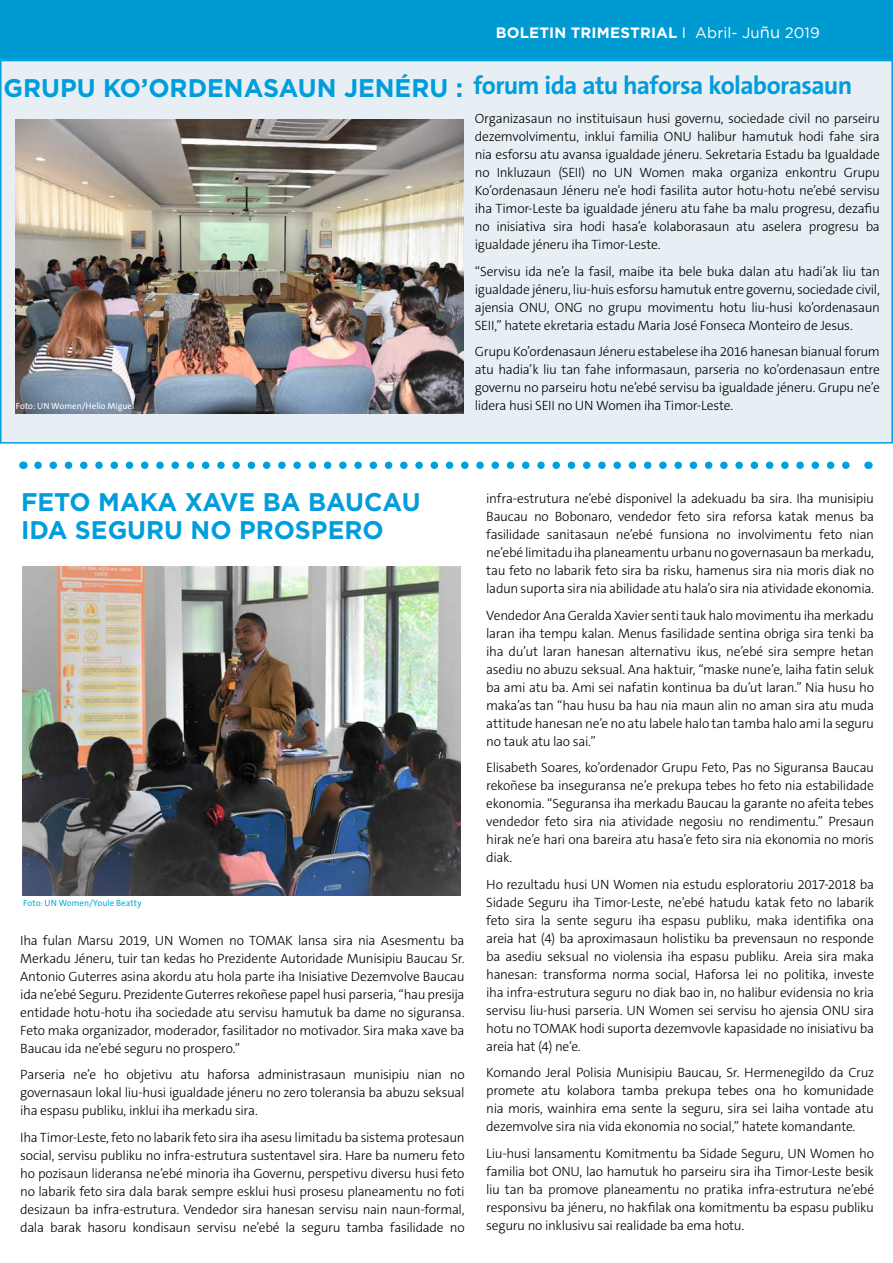
<style>
.page{position:relative;width:893px;height:1263px;background:#fff}
.page>*{position:absolute;margin:0;border:0;box-sizing:border-box;transform-origin:0 0}
.t1{font:700 25.5px "The Sans C5";letter-spacing:-.025em;color:#009ddc}
.t2{font:700 25.5px/28.5px "Gotham";color:#009ddc}
.t3{font:700 15px "Gotham";letter-spacing:.01em;color:#fff}
.t4{font:300 13.5px/18px "The Sans C5";letter-spacing:-.02em;color:#000;text-align:justify}
.t5{font:700 12px "Gotham";color:#fff}
.t6{font:9px "The Sans C5";letter-spacing:.005em;color:#00ade0}
.t7{font:9px "The Sans C5";letter-spacing:.005em;color:#fff}
.s1{font-weight:400}
.s2{font-weight:400;font-size:16.5px}
.s3{font-family:"Gotham"}
</style>
<div class="page">
<div style="left:1px;top:61px;width:891px;height:382px;background:#e7eff4"></div>
<div style="left:0;top:60px;width:893px;height:384px;border:2px solid #00a0df"></div>
<img style="left:16px;top:119px;width:447px;height:295px">
<img style="left:22px;top:567px;width:439px;height:329px">
<svg style="left:38px;top:461px;width:812px;height:8px"></svg>
<div style="left:0;top:0;width:893px;height:60px;background:#009ad3"></div>
<p class="t3" style="left:496px;top:23px;width:325px">BOLETIN TRIMESTRIAL <span class="s1">I Abril- Ju</span><span class="s2">ñu</span> <span class="s1">2019</span></p>
<p class="t5" style="left:531px;top:34px;width:312px">QUARTERLY NEWSLETTER <span class="s1">| January - March 2019</span></p>
<h1 class="t1" style="left:3px;top:69px;width:850px"><span class="s3">GRUPU KO’ORDENASAUN JENÉRU :</span> forum ida atu haforsa kolaborasaun</h1>
<p class="t7" style="left:16px;top:400px;width:120px">Foto: UN Women/Helio Miguel</p>
<p class="t4" style="left:475px;top:110px;width:407px">Organizasaun no instituisaun husi governu, sociedade civil no parseiru dezemvolvimentu, inklui familia ONU halibur hamutuk hodi fahe sira nia esforsu atu avansa igualdade jéneru. Sekretaria Estadu ba Igualdade no Inkluzaun (SEII) no UN Women maka organiza enkontru Grupu Ko’ordenasaun Jéneru ne’e hodi fasilita autor hotu-hotu ne’ebé servisu iha Timor-Leste ba igualdade jéneru atu fahe ba malu progresu, dezafiu no inisiativa sira hodi hasa’e kolaborasaun atu aselera progresu ba igualdade jéneru iha Timor-Leste.</p>
<p class="t4" style="left:475px;top:262px;width:407px">“Servisu ida ne’e la fasil, maibe ita bele buka dalan atu hadi’ak liu tan igualdade jéneru, liu-huis esforsu hamutuk entre governu, sociedade civil, ajensia ONU, ONG no grupu movimentu hotu liu-husi ko’ordenasaun SEII,” hatete ekretaria estadu Maria José Fonseca Monteiro de Jesus.</p>
<p class="t4" style="left:475px;top:343px;width:407px">Grupu Ko’ordenasaun Jéneru estabelese iha 2016 hanesan bianual forum atu hadia’k liu tan fahe informasaun, parseria no ko’ordenasaun entre governu no parseiru hotu ne’ebé servisu ba igualdade jéneru. Grupu ne’e lidera husi SEII no UN Women iha Timor-Leste.</p>
<h1 class="t2" style="left:21px;top:487px;width:401px">FETO MAKA XAVE BA BAUCAU<br>IDA SEGURU NO PROSPERO</h1>
<p class="t6" style="left:23px;top:897px;width:120px">Foto: UN Women/Youle Beatty</p>
<p class="t4" style="left:20px;top:931px;width:446px">Iha fulan Marsu 2019, UN Women no TOMAK lansa sira nia Asesmentu ba Merkadu Jéneru, tuir tan kedas ho Prezidente Autoridade Munisipiu Baucau Sr.<br>Antonio Guterres asina akordu atu hola parte iha Inisiative Dezemvolve Baucau ida ne’ebé Seguru. Prezidente Guterres rekoñese papel husi parseria, “hau presija entidade hotu-hotu iha sociedade atu servisu hamutuk ba dame no siguransa.<br>Feto maka organizador, moderador, fasilitador no motivador. Sira maka xave ba Baucau ida ne’ebé seguru no prospero.”</p>
<p class="t4" style="left:20px;top:1066px;width:446px">Parseria ne’e ho objetivu atu haforsa administrasaun munisipiu nian no governasaun lokal liu-husi igualdade jéneru no zero toleransia ba abuzu seksual iha espasu publiku, inklui iha merkadu sira.</p>
<p class="t4" style="left:20px;top:1128px;width:446px">Iha Timor-Leste, feto no labarik feto sira iha asesu limitadu ba sistema protesaun social, servisu publiku no infra-estrutura sustentavel sira. Hare ba numeru feto ho pozisaun lideransa ne’ebé minoria iha Governu, perspetivu diversu husi feto no labarik feto sira dala barak sempre esklui husi prosesu planeamentu no foti desizaun ba infra-estrutura. Vendedor sira hanesan servisu nain naun-formal, dala barak hasoru kondisaun servisu ne’ebé la seguru tamba fasilidade no</p>
<p class="t4" style="left:486px;top:490px;width:389px">infra-estrutura ne’ebé disponivel la adekuadu ba sira. Iha munisipiu Baucau no Bobonaro, vendedor feto sira reforsa katak menus ba fasilidade sanitasaun ne’ebé funsiona no involvimentu feto nian ne’ebé limitadu iha planeamentu urbanu no governasaun ba merkadu, tau feto no labarik feto sira ba risku, hamenus sira nia moris diak no ladun suporta sira nia abilidade atu hala’o sira nia atividade ekonomia.</p>
<p class="t4" style="left:486px;top:606px;width:389px">Vendedor Ana Geralda Xavier senti tauk halo movimentu iha merkadu laran iha tempu kalan. Menus fasilidade sentina obriga sira tenki ba iha du’ut laran hanesan alternativu ikus, ne’ebé sira sempre hetan asediu no abuzu seksual. Ana haktuir, “maske nune’e, laiha fatin seluk ba ami atu ba. Ami sei nafatin kontinua ba du’ut laran.” Nia husu ho maka’as tan “hau husu ba hau nia maun alin no aman sira atu muda attitude hanesan ne’e no atu labele halo tan tamba halo ami la seguru no tauk atu lao sai.”</p>
<p class="t4" style="left:486px;top:759px;width:389px">Elisabeth Soares, ko’ordenador Grupu Feto, Pas no Siguransa Baucau rekoñese ba inseguransa ne’e prekupa tebes ho feto nia estabilidade ekonomia. “Seguransa iha merkadu Baucau la garante no afeita tebes vendedor feto sira nia atividade negosiu no rendimentu.” Presaun hirak ne’e hari ona bareira atu hasa’e feto sira nia ekonomia no moris diak.</p>
<p class="t4" style="left:486px;top:875px;width:389px">Ho rezultadu husi UN Women nia estudu esploratoriu 2017-2018 ba Sidade Seguru iha Timor-Leste, ne’ebé hatudu katak feto no labarik feto sira la sente seguru iha espasu publiku, maka identifika ona areia hat (4) ba aproximasaun holistiku ba prevensaun no responde ba asediu seksual no violensia iha espasu publiku. Areia sira maka hanesan: transforma norma social, Haforsa lei no politika, investe iha infra-estrutura seguru no diak bao in, no halibur evidensia no kria servisu liu-husi parseria. UN Women sei servisu ho ajensia ONU sira hotu no TOMAK hodi suporta dezemvovle kapasidade no inisiativu ba areia hat (4) ne’e.</p>
<p class="t4" style="left:486px;top:1064px;width:389px">Komando Jeral Polisia Munisipiu Baucau, Sr. Hermenegildo da Cruz promete atu kolabora tamba prekupa tebes ona ho komunidade nia moris, wainhira ema sente la seguru, sira sei laiha vontade atu dezemvolve sira nia vida ekonomia no social,” hatete komandante.</p>
<p class="t4" style="left:486px;top:1144px;width:389px">Liu-husi lansamentu Komitmentu ba Sidade Seguru, UN Women ho familia bot ONU, lao hamutuk ho parseiru sira iha Timor-Leste besik liu tan ba promove planeamentu no pratika infra-estrutura ne’ebé responsivu ba jéneru, no hakfilak ona komitmentu ba espasu publiku seguru no inklusivu sai realidade ba ema hotu.</p>
</div>
